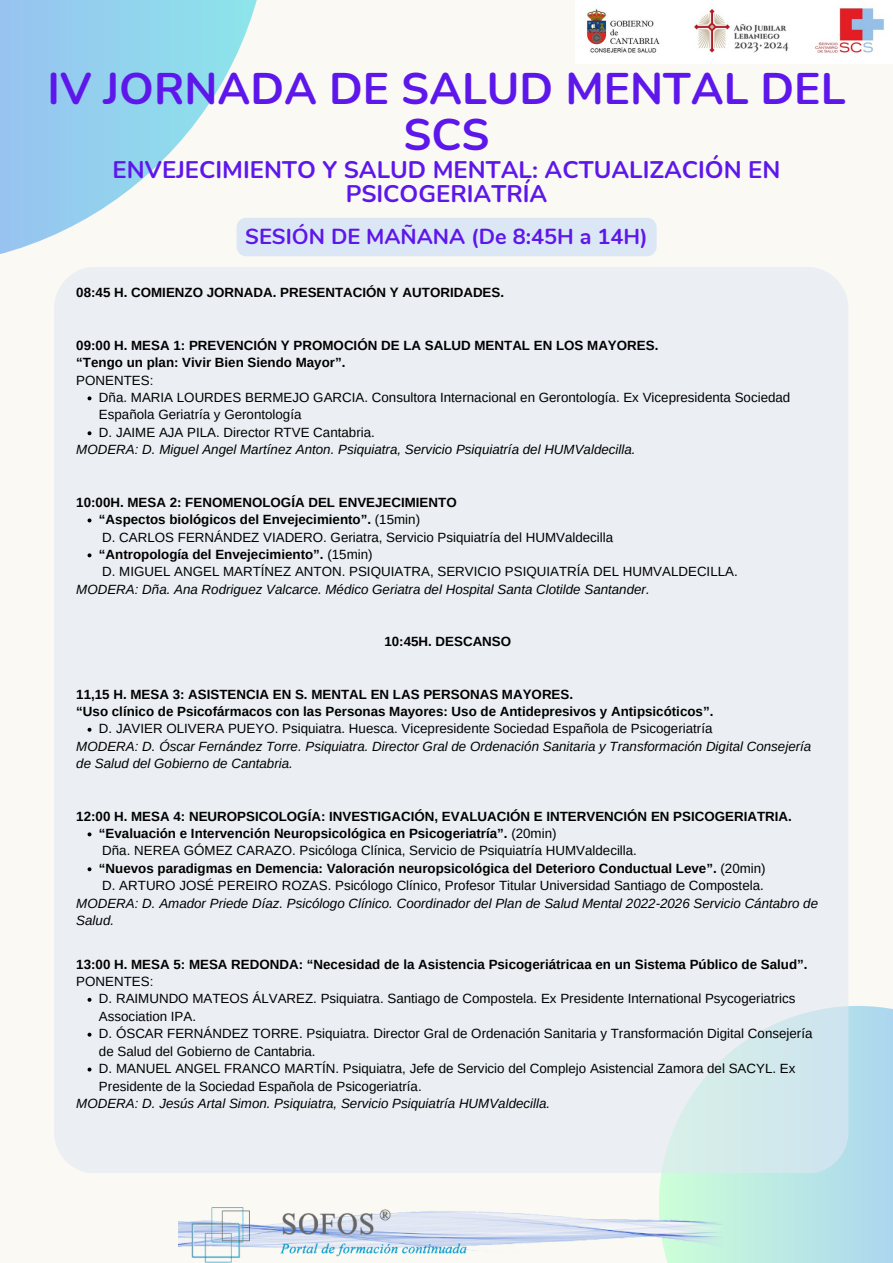
<style>
.page{position:relative;width:893px;height:1263px;background:#faf9f4}
.page>*{position:absolute;margin:0;border:0;box-sizing:border-box;transform-origin:0 0}
.t1{font:700 44.25px/45.6px "Nunito";color:#5e17eb;text-align:center}
.t2{font:700 24px/24.2px "Nunito";color:#5e17eb;text-align:center}
.t3{font:700 21.75px "Nunito";color:#5e17eb}
.t4{font:13.35px/17.4px "Arimo";color:#000}
.t5{font:700 13.35px/17.4px "Arimo";color:#000}
.t6{font:italic 13.35px/17.4px "Arimo";color:#000}
.s1{font-weight:700}
.s2{font-weight:400}
</style>
<div class="page">
<svg style="left:0;top:0;width:257px;height:254px"></svg>
<div style="left:659px;top:1006px;width:234px;height:257px;background:linear-gradient(to right,#cefed9,#acd7ee)"></div>
<div style="left:54px;top:267px;width:794px;height:905px;background:#ebeef3"></div>
<svg style="left:88px;top:396px;width:3px;height:4px"></svg>
<svg style="left:88px;top:431px;width:3px;height:4px"></svg>
<svg style="left:88px;top:518px;width:3px;height:4px"></svg>
<svg style="left:88px;top:553px;width:3px;height:4px"></svg>
<svg style="left:88px;top:728px;width:3px;height:4px"></svg>
<svg style="left:88px;top:832px;width:3px;height:4px"></svg>
<svg style="left:88px;top:867px;width:3px;height:4px"></svg>
<svg style="left:88px;top:998px;width:3px;height:4px"></svg>
<svg style="left:88px;top:1067px;width:3px;height:4px"></svg>
<img style="left:575px;top:0;width:318px;height:64px">
<img style="left:179px;top:1205px;width:544px;height:58px">
<div style="left:236px;top:218px;width:420px;height:38px;background:#dce7f5"></div>
<h2 class="t1" style="left:48px;top:67px;width:799px">IV JORNADA DE SALUD MENTAL DEL<br>SCS</h2>
<h2 class="t2" style="left:113px;top:158px;width:669px">ENVEJECIMIENTO Y SALUD MENTAL: ACTUALIZACIÓN EN<br>PSICOGERIATRÍA</h2>
<p class="t3" style="left:245px;top:222px;width:404px">SESIÓN DE MAÑANA (De 8:45H a 14H)</p>
<p class="t5" style="left:76px;top:284px;width:429px">08:45 H. COMIENZO JORNADA. PRESENTACIÓN Y AUTORIDADES.</p>
<p class="t5" style="left:76px;top:336px;width:583px">09:00 H. MESA 1: PREVENCIÓN Y PROMOCIÓN DE LA SALUD MENTAL EN LOS MAYORES. “Tengo un plan: Vivir Bien Siendo Mayor”.</p>
<p class="t4" style="left:99px;top:371px;width:693px;text-indent:-23px">PONENTES:<br>Dña. MARIA LOURDES BERMEJO GARCIA. Consultora Internacional en Gerontología. Ex Vicepresidenta Sociedad Española Geriatría y Gerontología<br>D. JAIME AJA PILA. Director RTVE Cantabria.</p>
<p class="t6" style="left:76px;top:441px;width:561px">MODERA: D. Miguel Angel Martínez Anton. Psiquiatra, Servicio Psiquiatría del HUMValdecilla.</p>
<p class="t4" style="left:99px;top:493px;width:640px;text-indent:-23px"><span class="s1">10:00H. MESA 2: FENOMENOLOGÍA DEL ENVEJECIMIENTO<br>“Aspectos biológicos del Envejecimiento”.</span> (15min)<br>D. CARLOS FERNÁNDEZ VIADERO. Geriatra, Servicio Psiquiatría del HUMValdecilla<br><span class="s1">“Antropología del Envejecimiento”.</span> (15min)<br>D. MIGUEL ANGEL MARTÍNEZ ANTON. PSIQUIATRA, SERVICIO PSIQUIATRÍA DEL HUMVALDECILLA.</p>
<p class="t6" style="left:76px;top:580px;width:575px">MODERA: Dña. Ana Rodriguez Valcarce. Médico Geriatra del Hospital Santa Clotilde Santander.</p>
<p class="t5" style="left:384px;top:633px;width:128px">10:45H. DESCANSO</p>
<p class="t5" style="left:76px;top:685px;width:638px">11,15 H. MESA 3: ASISTENCIA EN S. MENTAL EN LAS PERSONAS MAYORES.<br>“Uso clínico de Psicofármacos con las Personas Mayores: Uso de Antidepresivos y Antipsicóticos”.</p>
<p class="t4" style="left:99px;top:720px;width:615px">D. JAVIER OLIVERA PUEYO. Psiquiatra. Huesca. Vicepresidente Sociedad Española de Psicogeriatría</p>
<p class="t6" style="left:76px;top:737px;width:736px">MODERA: D. Óscar Fernández Torre. Psiquiatra. Director Gral de Ordenación Sanitaria y Transformación Digital Consejería de Salud del Gobierno de Cantabria.</p>
<p class="t5" style="left:99px;top:807px;width:694px;text-indent:-23px">12:00 H. MESA 4: NEUROPSICOLOGÍA: INVESTIGACIÓN, EVALUACIÓN E INTERVENCIÓN EN PSICOGERIATRIA. “Evaluación e Intervención Neuropsicológica en Psicogeriatría”. <span class="s2">(20min)<br>Dña. NEREA GÓMEZ CARAZO. Psicóloga Clínica, Servicio de Psiquiatría HUMValdecilla.<br></span>“Nuevos paradigmas en Demencia: Valoración neuropsicológica del Deterioro Conductual Leve”. <span class="s2">(20min)<br>D. ARTURO JOSÉ PEREIRO ROZAS. Psicólogo Clínico, Profesor Titular Universidad Santiago de Compostela.</span></p>
<p class="t6" style="left:76px;top:894px;width:743px">MODERA: D. Amador Priede Díaz. Psicólogo Clínico. Coordinador del Plan de Salud Mental 2022-2026 Servicio Cántabro de<br>Salud.</p>
<p class="t5" style="left:76px;top:955px;width:733px">13:00 H. MESA 5: MESA REDONDA: “Necesidad de la Asistencia Psicogeriátricaa en un Sistema Público de Salud”.</p>
<p class="t4" style="left:99px;top:973px;width:715px;text-indent:-23px">PONENTES:<br>D. RAIMUNDO MATEOS ÁLVAREZ. Psiquiatra. Santiago de Compostela. Ex Presidente International Psycogeriatrics Association IPA.<br>D. ÓSCAR FERNÁNDEZ TORRE. Psiquiatra. Director Gral de Ordenación Sanitaria y Transformación Digital Consejería de Salud del Gobierno de Cantabria.<br>D. MANUEL ANGEL FRANCO MARTÍN. Psiquiatra, Jefe de Servicio del Complejo Asistencial Zamora del SACYL. Ex Presidente de la Sociedad Española de Psicogeriatría.</p>
<p class="t6" style="left:76px;top:1095px;width:475px">MODERA: D. Jesús Artal Simon. Psiquiatra, Servicio Psiquiatría HUMValdecilla.</p>
</div>
